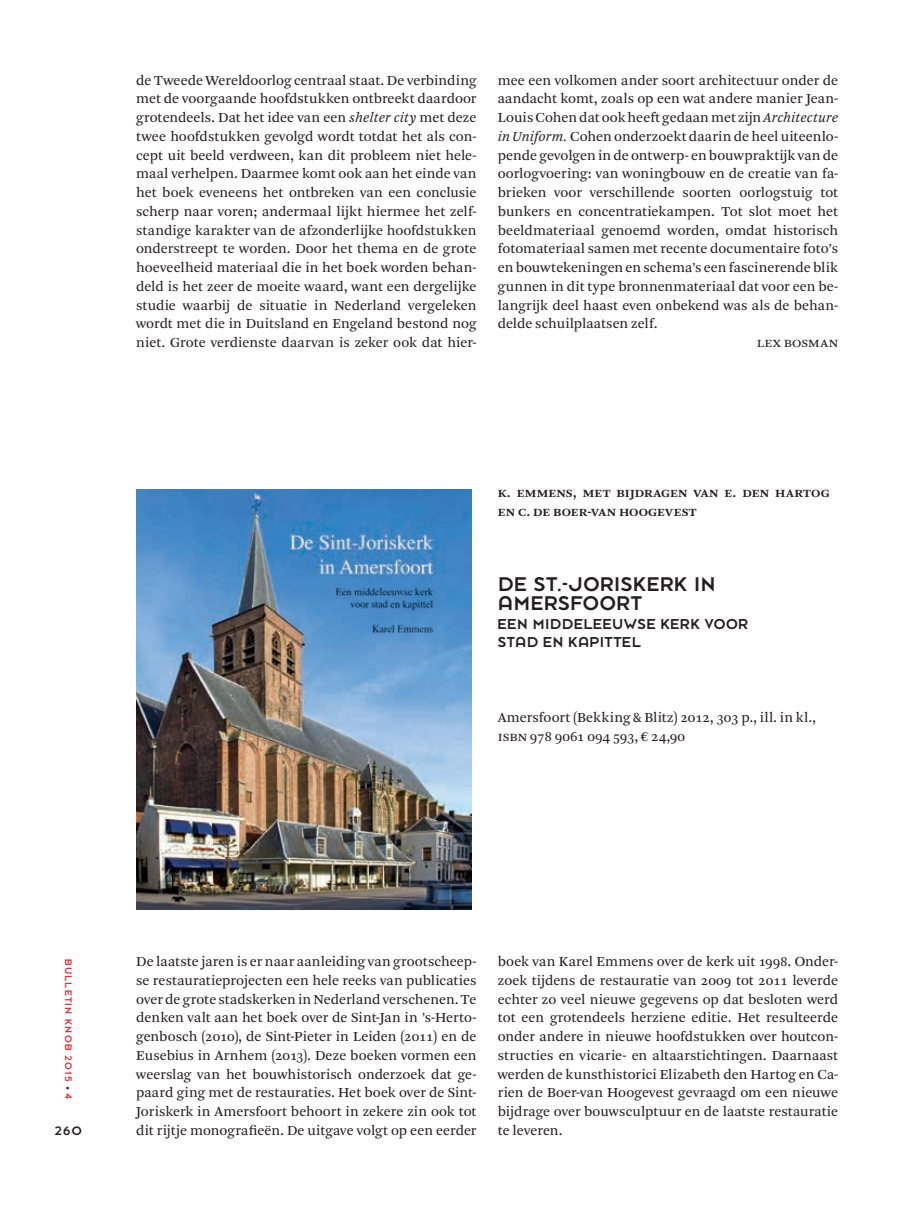
<style>
.page{position:relative;width:902px;height:1212px;background:#fff}
.page>*{position:absolute;margin:0;border:0;box-sizing:border-box;transform-origin:0 0}
.t1{font:21.9px/18.8px "Dessau Pro";letter-spacing:.035em;color:#231f20}
.t2{font:15.9px/18.8px "Dessau Pro";letter-spacing:.035em;color:#231f20}
.t3{font:14.4px/18.8px "Arnhem Pro Blond";letter-spacing:.005em;color:#231f20;text-align:justify}
.t4{font:600 14.4px/18.8px "Arnhem Pro";letter-spacing:.01em;color:#231f20}
.t5{font:13.5px "Dessau Pro";color:#231f20}
.t6{font:10.5px "Dessau Pro";letter-spacing:.11em;color:#d2343a}
.s1{font-style:italic}
.s2{font-size:8.25px;color:#231f20}
</style>
<div class="page">
<img style="left:136px;top:489px;width:336px;height:421px">
<p class="t3" style="left:136px;top:71px;width:342px">de Tweede Wereldoorlog centraal staat. De verbinding met de voorgaande hoofdstukken ontbreekt daardoor grotendeels. Dat het idee van een <span class="s1">shelter city</span> met deze twee hoofdstukken gevolgd wordt totdat het als con&shy;cept uit beeld verdween, kan dit probleem niet hele&shy;maal verhelpen. Daarmee komt ook aan het einde van het boek eveneens het ontbreken van een conclusie scherp naar voren; andermaal lijkt hiermee het zelf&shy;standige karakter van de afzonderlijke hoofdstukken onderstreept te worden. Door het thema en de grote hoeveelheid materiaal die in het boek worden behan&shy;deld is het zeer de moeite waard, want een dergelijke studie waarbij de situatie in Nederland vergeleken wordt met die in Duitsland en Engeland bestond nog niet. Grote verdienste daarvan is zeker ook dat hier-</p>
<p class="t3" style="left:497px;top:71px;width:342px">mee een volkomen ander soort architectuur onder de</p>
<p class="t3" style="left:497px;top:90px;width:342px">aandacht komt, zoals op een wat andere manier Jean-</p>
<p class="t3" style="left:497px;top:108px;width:342px">Louis Cohen dat ook heeft gedaan met zijn <span class="s1">Architecture</span></p>
<p class="t3" style="left:497px;top:127px;width:342px"><span class="s1">in Uniform.</span> Cohen onderzoekt daarin de heel uiteenlo-</p>
<p class="t3" style="left:497px;top:146px;width:342px">pende gevolgen in de ontwerp- en bouwpraktijk van de</p>
<p class="t3" style="left:497px;top:165px;width:342px">oorlogvoering: van woningbouw en de creatie van fa-</p>
<p class="t3" style="left:497px;top:183px;width:342px">brieken voor verschillende soorten oorlogstuig tot</p>
<p class="t3" style="left:497px;top:202px;width:342px">bunkers en concentratiekampen. Tot slot moet het</p>
<p class="t3" style="left:497px;top:221px;width:342px">beeldmateriaal genoemd worden, omdat historisch</p>
<p class="t3" style="left:497px;top:240px;width:342px">fotomateriaal samen met recente documentaire foto’s</p>
<p class="t3" style="left:497px;top:258px;width:342px">en bouwtekeningen en schema’s een fascinerende blik</p>
<p class="t3" style="left:497px;top:277px;width:342px">gunnen in dit type bronnenmateriaal dat voor een be-</p>
<p class="t3" style="left:497px;top:296px;width:342px">langrijk deel haast even onbekend was als de behan-</p>
<p class="t3" style="left:497px;top:315px;width:161px">delde schuilplaatsen zelf.</p>
<p class="t3" style="left:756px;top:333px;width:83px">Lex Bosman</p>
<p class="t4" style="left:497px;top:483px;width:333px">K. Emmens, met bijdragen van E. den Hartog en C. de Boer-van Hoogevest</p>
<h1 class="t1" style="left:497px;top:575px;width:219px">DE ST.-JORISKERK IN<br>AMERSFOORT</h1>
<p class="t2" style="left:497px;top:614px;width:252px">EEN MIDDELEEUWSE KERK VOOR<br>STAD EN KAPITTEL</p>
<p class="t3" style="left:497px;top:708px;width:320px">Amersfoort (Bekking &amp; Blitz) 2012, 303 p., ill. in kl.,<br>ISBN</p>
<p class="t3" style="left:530px;top:727px;width:157px">978 9061 094 593, € 24,90</p>
<p class="t6" style="left:74px;top:959px;width:141px;rotate:90deg">BULLETIN KNOB 2015 <span class="s2">•</span> 4</p>
<p class="t5" style="left:54px;top:1123px;width:29px">260</p>
<p class="t3" style="left:136px;top:952px;width:342px">De laatste jaren is er naar aanleiding van grootscheep&shy;se restauratieprojecten een hele reeks van publicaties over de grote stadskerken in Nederland verschenen. Te denken valt aan het boek over de Sint-Jan in ’s-Herto&shy;genbosch (2010), de Sint-Pieter in Leiden (2011) en de Eusebius in Arnhem (2013). Deze boeken vormen een weerslag van het bouwhistorisch onderzoek dat ge&shy;paard ging met de restauraties. Het boek over de Sint-Joriskerk in Amersfoort behoort in zekere zin ook tot dit rijtje monografieën. De uitgave volgt op een eerder</p>
<p class="t3" style="left:497px;top:952px;width:342px">boek van Karel Emmens over de kerk uit 1998. Onder&shy;zoek tijdens de restauratie van 2009 tot 2011 leverde echter zo veel nieuwe gegevens op dat besloten werd tot een grotendeels herziene editie. Het resulteerde onder andere in nieuwe hoofdstukken over houtcon&shy;structies en vicarie- en altaarstichtingen. Daarnaast werden de kunsthistorici Elizabeth den Hartog en Ca&shy;rien de Boer-van Hoogevest gevraagd om een nieuwe bijdrage over bouwsculptuur en de laatste restauratie te leveren.</p>
</div>
